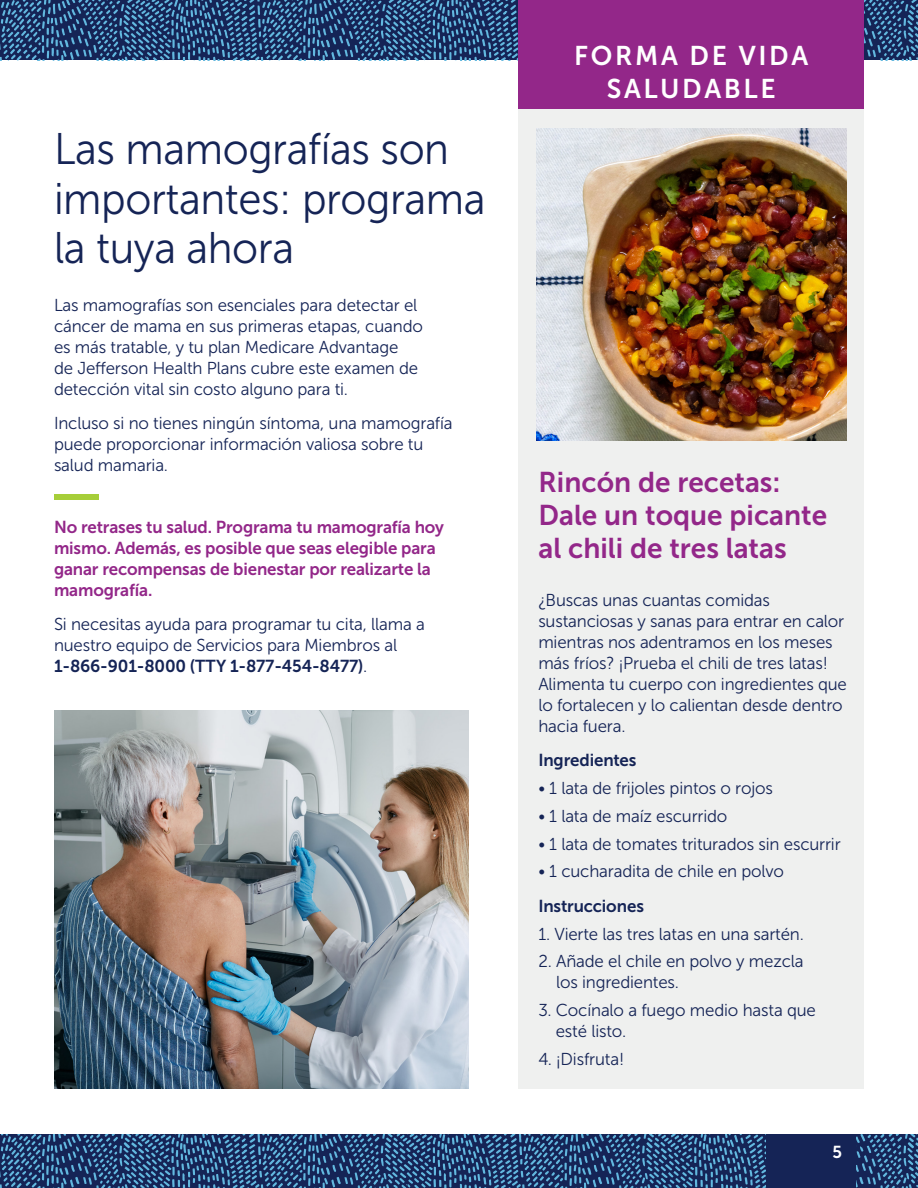
<style>
.page{position:relative;width:918px;height:1188px;background:#fff}
.page>*{position:absolute;margin:0;border:0;box-sizing:border-box;transform-origin:0 0}
.Content_-_Header-H2{font:44.25px/49.5px "Museo Sans 300";letter-spacing:-.01em;color:#152456;scale:.95 1}
.Content_-_Intro-Body-P{font:28.5px/33px "Museo Sans 700";color:#932789}
.Content_-_Section_Headers-H1{font:27px/33px "Museo Sans 700";letter-spacing:.1em;color:#fff;text-align:center}
.Content_-_Body-P{font:17.25px/21px "Museo Sans 300";letter-spacing:-.01em;color:#152456}
.Content_-_Body-P-2{font:17.25px/21px "Museo Sans 700";letter-spacing:-.01em;color:#932789}
.Content_-_Body-P-3{font:17.25px "Museo Sans 700";letter-spacing:-.01em;color:#152456}
.t1{font:17.25px "Museo Sans 700";color:#fff}
.s1{font-family:"Museo Sans 700"}
</style>
<div class="page">
<svg style="left:0;top:1134px;width:918px;height:54px;background:#294b7a"></svg>
<div style="left:766px;top:1134px;width:90px;height:54px;background:#152456"></div>
<svg style="left:1px;top:0;width:917px;height:60px;background:#294b7a"></svg>
<hr style="left:0;top:0;width:1px;height:60px;background:#bfbfbf">
<div style="left:518px;top:0;width:346px;height:109px;background:#932789"></div>
<div style="left:518px;top:109px;width:346px;height:980px;background:#eff0ef"></div>
<img style="left:536px;top:129px;width:310px;height:312px">
<div style="left:54px;top:494px;width:45px;height:5px;background:#a6ce39"></div>
<img style="left:54px;top:710px;width:415px;height:379px">
<h2 class="Content_-_Header-H2" style="left:54px;top:125px;width:456px">Las mamografías son importantes: programa la tuya ahora</h2>
<p class="Content_-_Body-P" style="left:54px;top:294px;width:370px">Las mamografías son esenciales para detectar el cáncer de mama en sus primeras etapas, cuando es más tratable, y tu plan Medicare Advantage<br>de Jefferson Health Plans cubre este examen de detección vital sin costo alguno para ti.</p>
<p class="Content_-_Body-P" style="left:54px;top:413px;width:400px">Incluso si no tienes ningún síntoma, una mamografía puede proporcionar información valiosa sobre tu salud mamaria.</p>
<p class="Content_-_Body-P-2" style="left:54px;top:516px;width:392px">No retrases tu salud. Programa tu mamografía hoy mismo. Además, es posible que seas elegible para ganar recompensas de bienestar por realizarte la mamografía.</p>
<p class="Content_-_Body-P" style="left:54px;top:614px;width:372px">Si necesitas ayuda para programar tu cita, llama a nuestro equipo de Servicios para Miembros al<br><span class="s1">1-866-901-8000 (TTY 1-877-454-8477)</span>.</p>
<h1 class="Content_-_Section_Headers-H1" style="left:574px;top:39px;width:235px">FORMA DE VIDA<br>SALUDABLE</h1>
<p class="Content_-_Intro-Body-P" style="left:539px;top:466px;width:290px">Rincón de recetas:<br>Dale un toque picante al chili de tres latas</p>
<p class="Content_-_Body-P" style="left:538px;top:590px;width:310px">¿Buscas unas cuantas comidas sustanciosas y sanas para entrar en calor mientras nos adentramos en los meses más fríos? ¡Prueba el chili de tres latas!<br>Alimenta tu cuerpo con ingredientes que lo fortalecen y lo calientan desde dentro hacia fuera.</p>
<p class="Content_-_Body-P-3" style="left:538px;top:751px;width:100px">Ingredientes</p>
<p class="Content_-_Body-P" style="left:538px;top:778px;width:236px">• 1 lata de frijoles pintos o rojos</p>
<p class="Content_-_Body-P" style="left:538px;top:806px;width:191px">• 1 lata de maíz escurrido</p>
<p class="Content_-_Body-P" style="left:538px;top:833px;width:304px">• 1 lata de tomates triturados sin escurrir</p>
<p class="Content_-_Body-P" style="left:538px;top:861px;width:247px">• 1 cucharadita de chile en polvo</p>
<p class="Content_-_Body-P-3" style="left:538px;top:896px;width:107px">Instrucciones</p>
<p class="Content_-_Body-P" style="left:538px;top:923px;width:267px">1. Vierte las tres latas en una sartén.</p>
<p class="Content_-_Body-P" style="left:556px;top:951px;width:249px;text-indent:-18px">2. Añade el chile en polvo y mezcla los ingredientes.</p>
<p class="Content_-_Body-P" style="left:556px;top:1000px;width:262px;text-indent:-17px">3. Cocínalo a fuego medio hasta que esté listo.</p>
<p class="Content_-_Body-P" style="left:538px;top:1049px;width:87px">4. ¡Disfruta!</p>
<p class="t1" style="left:833px;top:1143px;width:11px">5</p>
</div>
